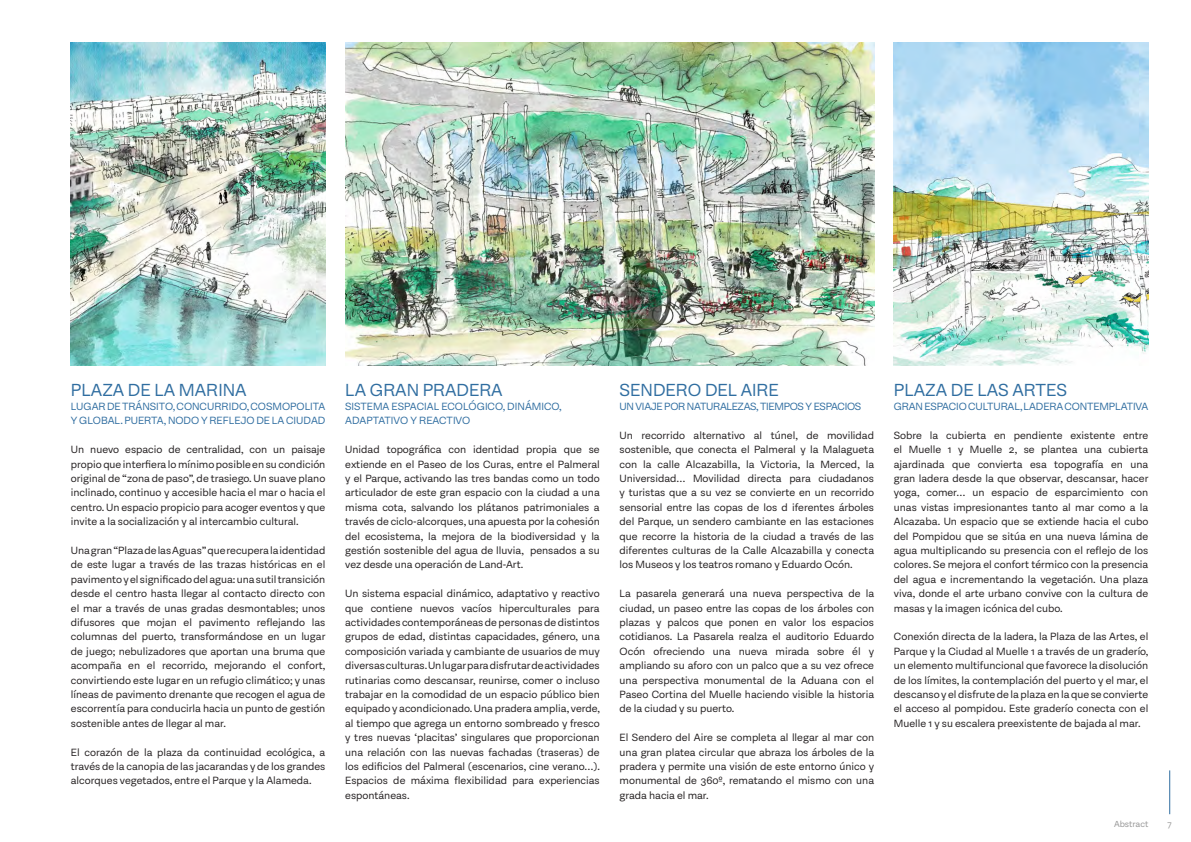
<style>
.page{position:relative;width:1191px;height:842px;background:#fff}
.page>*{position:absolute;margin:0;border:0;box-sizing:border-box;transform-origin:0 0}
.título_2{font:20px "Equitan Sans";color:#2f6da0}
.cuerpo_texto{font:12px/14.4px "Equitan Sans";color:#231f20;text-align:justify}
.cuerpo_texto-2{font:12px/14.4px "Equitan Sans";letter-spacing:-.005em;color:#2f6da0}
.cuerpo_texto-3{font:12px "Equitan Sans";letter-spacing:-.025em;color:#2f6da0}
.t1{font:10px "Equitan Sans";color:#969696}
</style>
<div class="page">
<img style="left:71px;top:43px;width:254px;height:323px">
<img style="left:345px;top:43px;width:529px;height:323px">
<img style="left:894px;top:43px;width:254px;height:323px">
<hr style="left:1169px;top:770px;width:1px;height:44px;background:#2f6da0">
<p class="título_2" style="left:71px;top:378px;width:177px">PLAZA DE LA MARINA</p>
<p class="cuerpo_texto-2" style="left:71px;top:399px;width:256px">LUGAR DE TRÁNSITO, CONCURRIDO, COSMOPOLITA<br>Y GLOBAL. PUERTA, NODO Y REFLEJO DE LA CIUDAD</p>
<p class="cuerpo_texto" style="left:71px;top:442px;width:256px">Un nuevo espacio de centralidad, con un paisaje propio que interfiera lo mínimo posible en su condición original de “zona de paso”, de trasiego. Un suave plano inclinado, continuo y accesible hacia el mar o hacia el centro. Un espacio propicio para acoger eventos y que invite a la socialización y al intercambio cultural.</p>
<p class="cuerpo_texto" style="left:71px;top:543px;width:256px">Una gran “Plaza de las Aguas” que recupera la identidad de este lugar a través de las trazas históricas en el pavimento y el significado del agua: una sutil transición desde el centro hasta llegar al contacto directo con el mar a través de unas gradas desmontables; unos difusores que mojan el pavimento reflejando las columnas del puerto, transformándose en un lugar de juego; nebulizadores que aportan una bruma que acompaña en el recorrido, mejorando el confort, convirtiendo este lugar en un refugio climático; y unas líneas de pavimento drenante que recogen el agua de escorrentía para conducirla hacia un punto de gestión sostenible antes de llegar al mar.</p>
<p class="cuerpo_texto" style="left:71px;top:744px;width:256px">El corazón de la plaza da continuidad ecológica, a través de la canopia de las jacarandas y de los grandes alcorques vegetados, entre el Parque y la Alameda.</p>
<p class="título_2" style="left:345px;top:378px;width:159px">LA GRAN PRADERA</p>
<p class="cuerpo_texto-2" style="left:345px;top:399px;width:218px">SISTEMA ESPACIAL ECOLÓGICO, DINÁMICO,<br>ADAPTATIVO Y REACTIVO</p>
<p class="cuerpo_texto" style="left:345px;top:442px;width:256px">Unidad topográfica con identidad propia que se extiende en el Paseo de los Curas, entre el Palmeral y el Parque, activando las tres bandas como un todo articulador de este gran espacio con la ciudad a una misma cota, salvando los plátanos patrimoniales a través de ciclo-alcorques, una apuesta por la cohesión del ecosistema, la mejora de la biodiversidad y la gestión sostenible del agua de lluvia, pensados a su vez desde una operación de Land-Art.</p>
<p class="cuerpo_texto" style="left:345px;top:586px;width:256px">Un sistema espacial dinámico, adaptativo y reactivo que contiene nuevos vacíos hiperculturales para actividades contemporáneas de personas de distintos grupos de edad, distintas capacidades, género, una composición variada y cambiante de usuarios de muy diversas culturas. Un lugar para disfrutar de actividades rutinarias como descansar, reunirse, comer o incluso trabajar en la comodidad de un espacio público bien equipado y acondicionado. Una pradera amplia, verde, al tiempo que agrega un entorno sombreado y fresco y tres nuevas ‘placitas’ singulares que proporcionan una relación con las nuevas fachadas (traseras) de los edificios del Palmeral (escenarios, cine verano…).<br>Espacios de máxima flexibilidad para experiencias espontáneas.</p>
<p class="título_2" style="left:619px;top:378px;width:161px">SENDERO DEL AIRE</p>
<p class="cuerpo_texto-3" style="left:619px;top:400px;width:243px">UN VIAJE POR NATURALEZAS, TIEMPOS Y ESPACIOS</p>
<p class="cuerpo_texto" style="left:619px;top:428px;width:256px">Un recorrido alternativo al túnel, de movilidad sostenible, que conecta el Palmeral y la Malagueta con la calle Alcazabilla, la Victoria, la Merced, la Universidad… Movilidad directa para ciudadanos y turistas que a su vez se convierte en un recorrido sensorial entre las copas de los d iferentes árboles del Parque, un sendero cambiante en las estaciones que recorre la historia de la ciudad a través de las diferentes culturas de la Calle Alcazabilla y conecta los Museos y los teatros romano y Eduardo Ocón.</p>
<p class="cuerpo_texto" style="left:619px;top:586px;width:256px">La pasarela generará una nueva perspectiva de la ciudad, un paseo entre las copas de los árboles con plazas y palcos que ponen en valor los espacios cotidianos. La Pasarela realza el auditorio Eduardo Ocón ofreciendo una nueva mirada sobre él y ampliando su aforo con un palco que a su vez ofrece una perspectiva monumental de la Aduana con el Paseo Cortina del Muelle haciendo visible la historia de la ciudad y su puerto.</p>
<p class="cuerpo_texto" style="left:619px;top:730px;width:256px">El Sendero del Aire se completa al llegar al mar con una gran platea circular que abraza los árboles de la pradera y permite una visión de este entorno único y monumental de 360º, rematando el mismo con una grada hacia el mar.</p>
<p class="título_2" style="left:894px;top:378px;width:175px">PLAZA DE LAS ARTES</p>
<p class="cuerpo_texto-2" style="left:894px;top:399px;width:256px">GRAN ESPACIO CULTURAL, LADERA CONTEMPLATIVA</p>
<p class="cuerpo_texto" style="left:894px;top:428px;width:256px">Sobre la cubierta en pendiente existente entre el Muelle 1 y Muelle 2, se plantea una cubierta ajardinada que convierta esa topografía en una gran ladera desde la que observar, descansar, hacer yoga, comer… un espacio de esparcimiento con unas vistas impresionantes tanto al mar como a la Alcazaba. Un espacio que se extiende hacia el cubo del Pompidou que se sitúa en una nueva lámina de agua multiplicando su presencia con el reflejo de los colores. Se mejora el confort térmico con la presencia del agua e incrementando la vegetación. Una plaza viva, donde el arte urbano convive con la cultura de masas y la imagen icónica del cubo.</p>
<p class="cuerpo_texto" style="left:894px;top:629px;width:256px">Conexión directa de la ladera, la Plaza de las Artes, el Parque y la Ciudad al Muelle 1 a través de un graderío, un elemento multifuncional que favorece la disolución de los límites, la contemplación del puerto y el mar, el descanso y el disfrute de la plaza en la que se convierte el acceso al pompidou. Este graderío conecta con el Muelle 1 y su escalera preexistente de bajada al mar.</p>
<p class="t1" style="left:1114px;top:818px;width:36px">Abstract</p>
<p class="t1" style="left:1167px;top:818px;width:6px">7</p>
</div>
